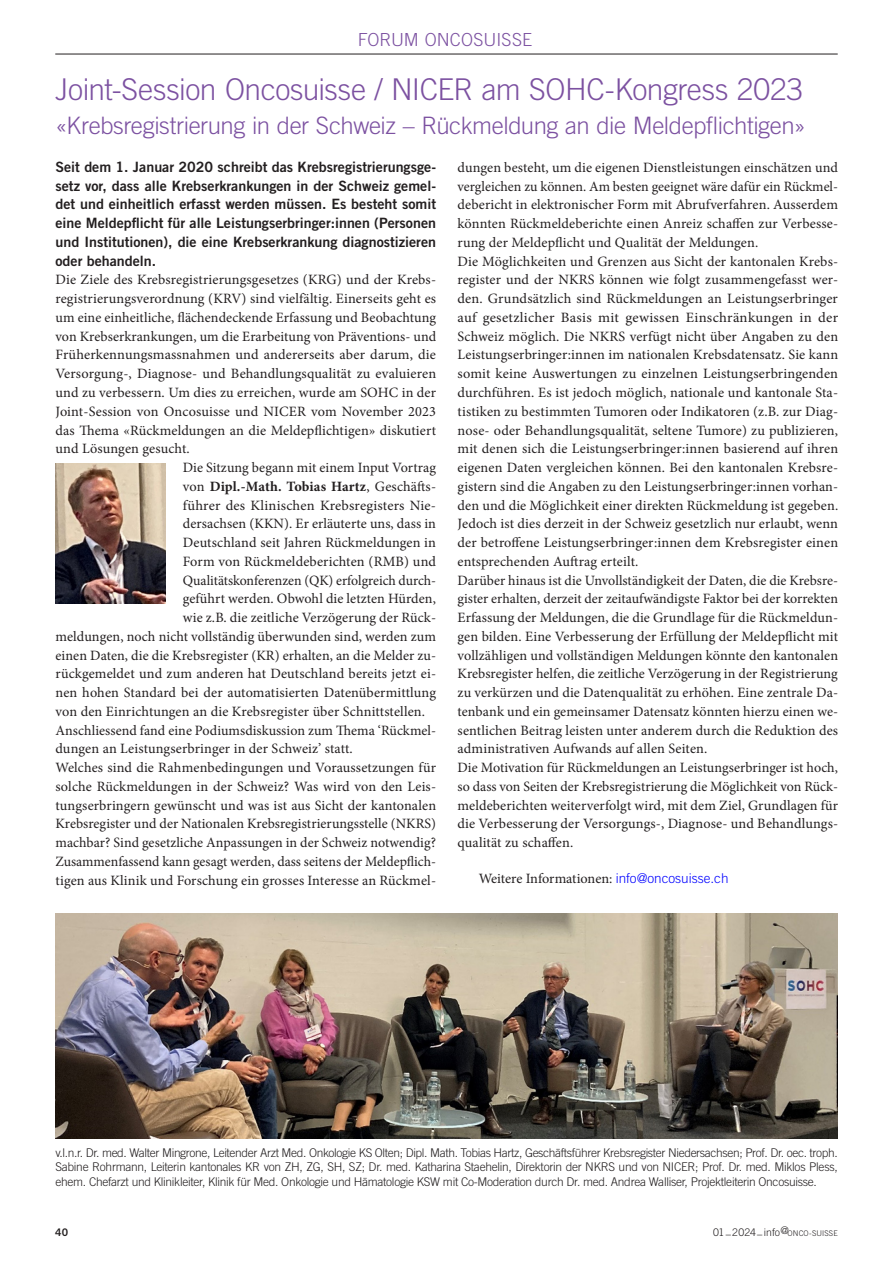
<style>
.page{position:relative;width:893px;height:1263px;background:#fff}
.page>*{position:absolute;margin:0;border:0;box-sizing:border-box;transform-origin:0 0}
._02_Head{font:300 30px "Trade Gothic LT Std";letter-spacing:-.015em;color:#7c51a1}
._02_Head-2{font:300 24px "Trade Gothic LT Std";letter-spacing:-.02em;color:#7c51a1}
.t1{font:300 18px "Trade Gothic LT Std";letter-spacing:.005em;color:#7c51a1}
.copy{font:14.25px/18.8px "Minion Pro";letter-spacing:.005em;color:#231f20;text-align:justify}
.copy-2{font:14.25px/18.8px "Trade Gothic LT Std Bd 2";color:#231f20;text-align:justify}
.copy-3{font:700 14.25px "Minion Pro";letter-spacing:.005em;color:#231f20}
.copy-4{font:300 12px/14.4px "Trade Gothic LT Std";letter-spacing:-.025em;color:#231f20;text-align:justify}
.t2{font:300 10.5px "Trade Gothic LT Std";letter-spacing:.005em;color:#231f20}
.t3{font:10.5px "Trade Gothic LT Std Bd 2";color:#231f20}
.s1{font-weight:400}
.s2{font-family:"Trade Gothic LT Std";font-weight:300;font-size:13.5px;color:#00f}
.s3{font-size:7.8px}
</style>
<div class="page">
<hr style="left:55px;top:54px;width:783px;height:1px;background:#231f20">
<img style="left:55px;top:463px;width:111px;height:141px">
<img style="left:55px;top:914px;width:783px;height:224px">
<p class="t1" style="left:358px;top:29px;width:176px">FORUM ONCOSUISSE</p>
<p class="_02_Head" style="left:55px;top:71px;width:749px">Joint-Session Oncosuisse / NICER am SOHC-Kongress 2023</p>
<p class="_02_Head-2" style="left:55px;top:111px;width:752px">«Krebsregistrierung in der Schweiz – Rückmeldung an die Meldepflichtigen»</p>
<p class="copy-2" style="left:55px;top:157px;width:382px">Seit dem 1. Januar 2020 schreibt das Krebsregistrierungsge&shy;setz vor, dass alle Krebserkrankungen in der Schweiz gemel&shy;det und einheitlich erfasst werden müssen. Es besteht somit eine Meldepflicht für alle Leistungserbringer:innen (Personen und Institutionen), die eine Krebserkrankung diagnostizieren oder behandeln.</p>
<p class="copy" style="left:55px;top:271px;width:382px">Die Ziele des Krebsregistrierungsgesetzes (KRG) und der Krebs&shy;registrierungsverordnung (KRV) sind vielfältig. Einerseits geht es um eine einheitliche, flächendeckende Erfassung und Beobachtung von Krebserkrankungen, um die Erarbeitung von Präventions- und Früherkennungsmassnahmen und andererseits aber darum, die Versorgung-, Diagnose- und Behandlungsqualität zu evaluieren und zu verbessern. Um dies zu erreichen, wurde am SOHC in der Joint-Session von Oncosuisse und NICER vom November 2023 das Thema «Rückmeldungen an die Meldepflichtigen» diskutiert und Lösungen gesucht.</p>
<p class="copy" style="left:183px;top:458px;width:255px">Die Sitzung begann mit einem Input Vortrag</p>
<p class="copy-3" style="left:183px;top:476px;width:255px"><span class="s1">von</span> Dipl.-Math. Tobias Hartz<span class="s1">, Geschäfts-</span></p>
<p class="copy" style="left:183px;top:496px;width:255px">führer des Klinischen Krebsregisters Nie-</p>
<p class="copy" style="left:183px;top:514px;width:255px">dersachsen (KKN). Er erläuterte uns, dass in</p>
<p class="copy" style="left:183px;top:533px;width:255px">Deutschland seit Jahren Rückmeldungen in</p>
<p class="copy" style="left:183px;top:552px;width:255px">Form von Rückmeldeberichten (RMB) und</p>
<p class="copy" style="left:183px;top:571px;width:255px">Qualitätskonferenzen (QK) erfolgreich durch-</p>
<p class="copy" style="left:183px;top:589px;width:255px">geführt werden. Obwohl die letzten Hürden,</p>
<p class="copy" style="left:183px;top:608px;width:255px">wie z.B. die zeitliche Verzögerung der Rück-</p>
<p class="copy" style="left:55px;top:627px;width:382px">meldungen, noch nicht vollständig überwunden sind, werden zum</p>
<p class="copy" style="left:55px;top:646px;width:382px">einen Daten, die die Krebsregister (KR) erhalten, an die Melder zu-</p>
<p class="copy" style="left:55px;top:664px;width:382px">rückgemeldet und zum anderen hat Deutschland bereits jetzt ei-</p>
<p class="copy" style="left:55px;top:683px;width:382px">nen hohen Standard bei der automatisierten Datenübermittlung</p>
<p class="copy" style="left:55px;top:702px;width:371px">von den Einrichtungen an die Krebsregister über Schnittstellen.</p>
<p class="copy" style="left:55px;top:721px;width:382px">Anschliessend fand eine Podiumsdiskussion zum Thema ‘Rückmel&shy;dungen an Leistungserbringer in der Schweiz’ statt.</p>
<p class="copy" style="left:55px;top:758px;width:382px">Welches sind die Rahmenbedingungen und Voraussetzungen für solche Rückmeldungen in der Schweiz? Was wird von den Leis&shy;tungserbringern gewünscht und was ist aus Sicht der kantonalen Krebsregister und der Nationalen Krebsregistrierungsstelle (NKRS) machbar? Sind gesetzliche Anpassungen in der Schweiz notwendig?</p>
<p class="copy" style="left:55px;top:852px;width:382px">Zusammenfassend kann gesagt werden, dass seitens der Meldepflich&shy;tigen aus Klinik und Forschung ein grosses Interesse an Rückmel-</p>
<p class="copy" style="left:458px;top:158px;width:382px">dungen besteht, um die eigenen Dienstleistungen einschätzen und vergleichen zu können. Am besten geeignet wäre dafür ein Rückmel&shy;debericht in elektronischer Form mit Abrufverfahren. Ausserdem könnten Rückmeldeberichte einen Anreiz schaffen zur Verbesse&shy;rung der Meldepflicht und Qualität der Meldungen.</p>
<p class="copy" style="left:458px;top:252px;width:382px">Die Möglichkeiten und Grenzen aus Sicht der kantonalen Krebs&shy;register und der NKRS können wie folgt zusammengefasst wer&shy;den. Grundsätzlich sind Rückmeldungen an Leistungserbringer auf gesetzlicher Basis mit gewissen Einschränkungen in der Schweiz möglich. Die NKRS verfügt nicht über Angaben zu den Leistungserbringer:innen im nationalen Krebsdatensatz. Sie kann somit keine Auswertungen zu einzelnen Leistungserbringenden durchführen. Es ist jedoch möglich, nationale und kantonale Sta&shy;tistiken zu bestimmten Tumoren oder Indikatoren (z.B. zur Diag&shy;nose- oder Behandlungsqualität, seltene Tumore) zu publizieren, mit denen sich die Leistungserbringer:innen basierend auf ihren eigenen Daten vergleichen können. Bei den kantonalen Krebsre&shy;gistern sind die Angaben zu den Leistungserbringer:innen vorhan&shy;den und die Möglichkeit einer direkten Rückmeldung ist gegeben.<br>Jedoch ist dies derzeit in der Schweiz gesetzlich nur erlaubt, wenn der betroffene Leistungserbringer:innen dem Krebsregister einen entsprechenden Auftrag erteilt.</p>
<p class="copy" style="left:458px;top:571px;width:382px">Darüber hinaus ist die Unvollständigkeit der Daten, die die Krebsre&shy;gister erhalten, derzeit der zeitaufwändigste Faktor bei der korrekten Erfassung der Meldungen, die die Grundlage für die Rückmeldun&shy;gen bilden. Eine Verbesserung der Erfüllung der Meldepflicht mit vollzähligen und vollständigen Meldungen könnte den kantonalen Krebsregister helfen, die zeitliche Verzögerung in der Registrierung zu verkürzen und die Datenqualität zu erhöhen. Eine zentrale Da&shy;tenbank und ein gemeinsamer Datensatz könnten hierzu einen we&shy;sentlichen Beitrag leisten unter anderem durch die Reduktion des administrativen Aufwands auf allen Seiten.</p>
<p class="copy" style="left:458px;top:758px;width:382px">Die Motivation für Rückmeldungen an Leistungserbringer ist hoch, so dass von Seiten der Krebsregistrierung die Möglichkeit von Rück&shy;meldeberichten weiterverfolgt wird, mit dem Ziel, Grundlagen für die Verbesserung der Versorgungs-, Diagnose- und Behandlungs&shy;qualität zu schaffen.</p>
<p class="copy" style="left:479px;top:869px;width:251px">Weitere Informationen: <span class="s2">info@oncosuisse.ch</span></p>
<p class="copy-4" style="left:55px;top:1145px;width:784px">v.l.n.r. Dr. med. Walter Mingrone, Leitender Arzt Med. Onkologie KS Olten; Dipl. Math. Tobias Hartz, Geschäftsführer Krebsregister Niedersachsen; Prof. Dr. oec. troph.<br>Sabine Rohrmann, Leiterin kantonales KR von ZH, ZG, SH, SZ; Dr. med. Katharina Staehelin, Direktorin der NKRS und von NICER; Prof. Dr. med. Miklos Pless, ehem. Chefarzt und Klinikleiter, Klinik für Med. Onkologie und Hämatologie KSW mit Co-Moderation durch Dr. med. Andrea Walliser, Projektleiterin Oncosuisse.</p>
<p class="t3" style="left:55px;top:1225px;width:14px">40</p>
<p class="t2" style="left:713px;top:1226px;width:126px">01_2024_info@<span class="s3">ONCO-SUISSE</span></p>
</div>
